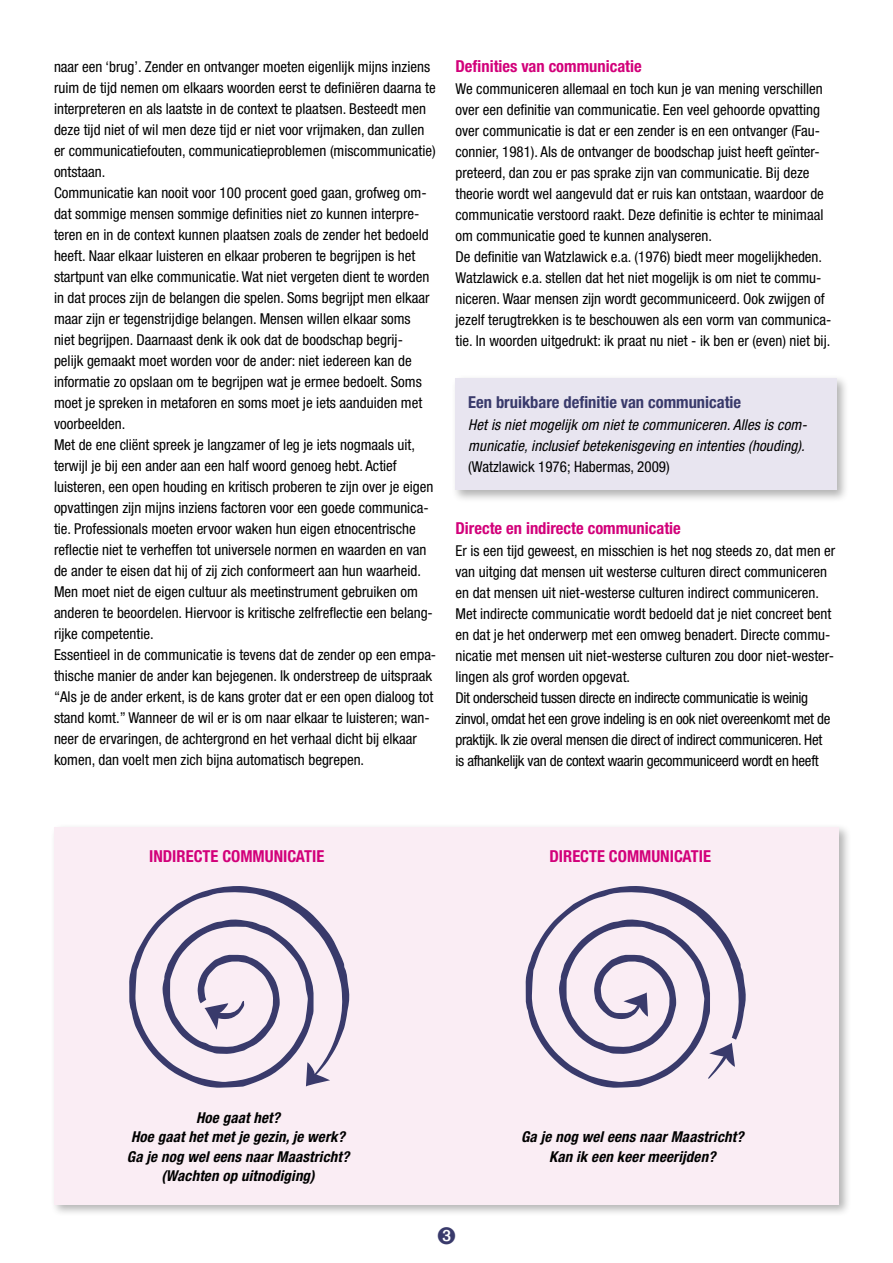
<style>
.page{position:relative;width:893px;height:1263px;background:#fff}
.page>*{position:absolute;margin:0;border:0;box-sizing:border-box;transform-origin:0 0}
.t1{font:700 condensed 16.5px "Helvetica Neue LT";color:#d2007a}
.t2{font:700 condensed 16.5px "Helvetica Neue LT";color:#393a6b}
.t3{font:condensed 15px/21px "Helvetica Neue LT";color:#000}
.t4{font:italic 700 condensed 15px/19.5px "Helvetica Neue LT";letter-spacing:.01em;color:#000;text-align:center}
.t5{font:italic condensed 15px/21px "Helvetica Neue LT";letter-spacing:.01em;color:#000}
</style>
<div class="page">
<div style="left:50px;top:823px;width:801px;height:394px;background:#000;opacity:.3"></div>
<div style="left:54px;top:827px;width:785px;height:377px;background:#faedf4"></div>
<div style="left:451px;top:374px;width:398px;height:129px;background:#000;opacity:.3"></div>
<div style="left:455px;top:378px;width:382px;height:112px;background:#e8e5f0"></div>
<svg style="left:526px;top:886px;width:220px;height:202px"></svg>
<svg style="left:129px;top:886px;width:220px;height:202px"></svg>
<p class="t3" style="left:54px;top:56px;width:384px">naar een ‘brug’. Zender en ontvanger moeten eigenlijk mijns inziens ruim de tijd nemen om elkaars woorden eerst te definiëren daarna te interpreteren en als laatste in de context te plaatsen. Besteedt men deze tijd niet of wil men deze tijd er niet voor vrijmaken, dan zullen er communicatiefouten, communicatieproblemen (miscommunicatie) ontstaan.<br>Communicatie kan nooit voor 100 procent goed gaan, grofweg om&shy;dat sommige mensen sommige definities niet zo kunnen interpre&shy;teren en in de context kunnen plaatsen zoals de zender het bedoeld heeft. Naar elkaar luisteren en elkaar proberen te begrijpen is het startpunt van elke communicatie. Wat niet vergeten dient te worden in dat proces zijn de belangen die spelen. Soms begrijpt men elkaar maar zijn er tegenstrijdige belangen. Mensen willen elkaar soms<br>niet begrijpen. Daarnaast denk ik ook dat de boodschap begrij-<br>pelijk gemaakt moet worden voor de ander: niet iedereen kan de informatie zo opslaan om te begrijpen wat je ermee bedoelt. Soms moet je spreken in metaforen en soms moet je iets aanduiden met voorbeelden.<br>Met de ene cliënt spreek je langzamer of leg je iets nogmaals uit, terwijl je bij een ander aan een half woord genoeg hebt. Actief luisteren, een open houding en kritisch proberen te zijn over je eigen opvattingen zijn mijns inziens factoren voor een goede communica&shy;tie. Professionals moeten ervoor waken hun eigen etnocentrische reflectie niet te verheffen tot universele normen en waarden en van de ander te eisen dat hij of zij zich conformeert aan hun waarheid.<br>Men moet niet de eigen cultuur als meetinstrument gebruiken om anderen te beoordelen. Hiervoor is kritische zelfreflectie een belang&shy;rijke competentie.<br>Essentieel in de communicatie is tevens dat de zender op een empa&shy;thische manier de ander kan bejegenen. Ik onderstreep de uitspraak “Als je de ander erkent, is de kans groter dat er een open dialoog tot stand komt.” Wanneer de wil er is om naar elkaar te luisteren; wan&shy;neer de ervaringen, de achtergrond en het verhaal dicht bij elkaar komen, dan voelt men zich bijna automatisch begrepen.</p>
<p class="t1" style="left:455px;top:56px;width:188px">Definities van communicatie</p>
<p class="t3" style="left:455px;top:79px;width:377px">We communiceren allemaal en toch kun je van mening verschillen over een definitie van communicatie. Een veel gehoorde opvatting over communicatie is dat er een zender is en een ontvanger (Fau&shy;connier, 1981). Als de ontvanger de boodschap juist heeft geïnter&shy;preteerd, dan zou er pas sprake zijn van communicatie. Bij deze theorie wordt wel aangevuld dat er ruis kan ontstaan, waardoor de communicatie verstoord raakt. Deze definitie is echter te minimaal om communicatie goed te kunnen analyseren.<br>De definitie van Watzlawick e.a. (1976) biedt meer mogelijkheden.<br>Watzlawick e.a. stellen dat het niet mogelijk is om niet te commu&shy;niceren. Waar mensen zijn wordt gecommuniceerd. Ook zwijgen of jezelf terugtrekken is te beschouwen als een vorm van communica&shy;tie. In woorden uitgedrukt: ik praat nu niet - ik ben er (even) niet bij.</p>
<p class="t2" style="left:468px;top:392px;width:274px">Een bruikbare definitie van communicatie</p>
<p class="t5" style="left:468px;top:415px;width:340px">Het is niet mogelijk om niet te communiceren. Alles is com&shy;municatie, inclusief betekenisgeving en intenties (houding).</p>
<p class="t3" style="left:468px;top:457px;width:203px">(Watzlawick 1976; Habermas, 2009)</p>
<p class="t1" style="left:455px;top:518px;width:227px">Directe en indirecte communicatie</p>
<p class="t3" style="left:455px;top:541px;width:381px">Er is een tijd geweest, en misschien is het nog steeds zo, dat men er van uitging dat mensen uit westerse culturen direct communiceren en dat mensen uit niet-westerse culturen indirect communiceren.<br>Met indirecte communicatie wordt bedoeld dat je niet concreet bent en dat je het onderwerp met een omweg benadert. Directe commu&shy;nicatie met mensen uit niet-westerse culturen zou door niet-wester&shy;lingen als grof worden opgevat.<br>Dit onderscheid tussen directe en indirecte communicatie is weinig zinvol, omdat het een grove indeling is en ook niet overeenkomt met de praktijk. Ik zie overal mensen die direct of indirect communiceren. Het<br>is afhankelijk van de context waarin gecommuniceerd wordt en heeft</p>
<p class="t1" style="left:149px;top:846px;width:177px">INDIRECTE COMMUNICATIE</p>
<p class="t1" style="left:549px;top:846px;width:163px">DIRECTE COMMUNICATIE</p>
<p class="t4" style="left:127px;top:1107px;width:224px">Hoe gaat het?<br>Hoe gaat het met je gezin, je werk?<br>Ga je nog wel eens naar Maastricht? (Wachten op uitnodiging)</p>
<p class="t4" style="left:521px;top:1127px;width:224px">Ga je nog wel eens naar Maastricht?<br>Kan ik een keer meerijden?</p>
</div>
